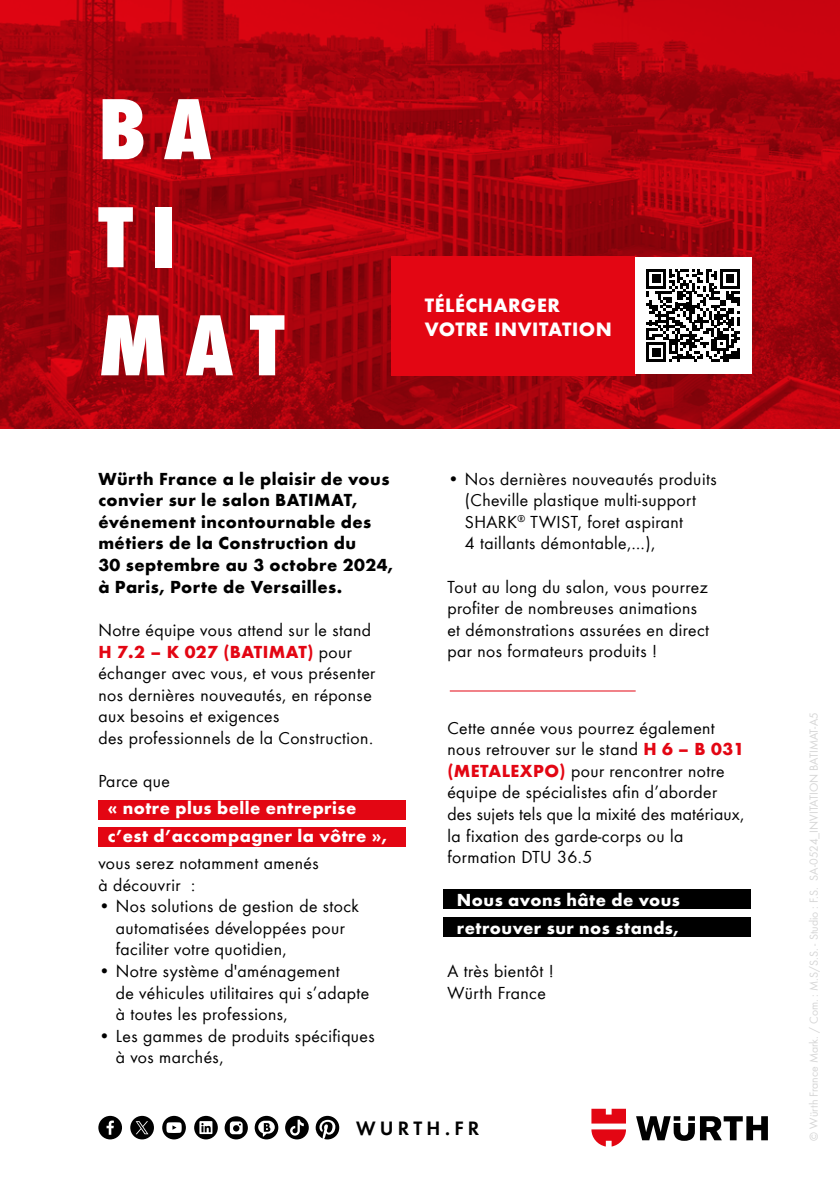
<style>
.page{position:relative;width:840px;height:1191px;background:#fff}
.page>*{position:absolute;margin:0;border:0;box-sizing:border-box;transform-origin:0 0}
.t1{font:800 condensed 90px/108px "Wuerth";letter-spacing:.195em;color:#fff}
.t2{font:700 20px/24px "Wuerth";letter-spacing:.025em;color:#fff}
.t3{font:600 20px "Wuerth";letter-spacing:.21em;color:#000}
.t4{font:18px/21.6px "Wuerth";letter-spacing:.025em;color:#000}
.t5{font:700 18px/21.6px "Wuerth";letter-spacing:.025em;color:#000}
.t6{font:700 18px/27.2px "Wuerth";letter-spacing:.025em;color:#fff}
.t7{font:12px "Wuerth";color:#d6d6d6}
.s1{font-weight:700;color:#e30613}
</style>
<div class="page">
<img style="left:0;top:0;width:839px;height:428px">
<svg style="left:636px;top:1116px;width:131px;height:24px"></svg>
<svg style="left:591px;top:1108px;width:34px;height:38px"></svg>
<hr style="left:449px;top:690px;width:186px;height:1px;background:#e30613">
<div style="left:391px;top:256px;width:244px;height:119px;background:#e30613"></div>
<div style="left:634px;top:257px;width:116px;height:116px;background:#fff"></div>
<svg style="left:646px;top:269px;width:93px;height:93px"></svg>
<svg style="left:130px;top:1115px;width:24px;height:24px"></svg>
<svg style="left:98px;top:1115px;width:24px;height:24px"></svg>
<svg style="left:254px;top:1115px;width:24px;height:24px"></svg>
<svg style="left:224px;top:1116px;width:24px;height:23px"></svg>
<svg style="left:285px;top:1115px;width:24px;height:24px"></svg>
<svg style="left:194px;top:1115px;width:24px;height:24px"></svg>
<svg style="left:315px;top:1115px;width:24px;height:24px"></svg>
<svg style="left:162px;top:1115px;width:24px;height:24px"></svg>
<div style="left:98px;top:799px;width:308px;height:20px;background:#e30613"></div>
<div style="left:443px;top:889px;width:307px;height:20px;background:#000"></div>
<div style="left:98px;top:827px;width:308px;height:20px;background:#e30613"></div>
<div style="left:443px;top:917px;width:307px;height:20px;background:#000"></div>
<h1 class="t1" style="left:98px;top:70px;width:187px">BA<br>TI<br>MAT</h1>
<p class="t2" style="left:424px;top:291px;width:188px">TÉLÉCHARGER<br>VOTRE INVITATION</p>
<p class="t5" style="left:98px;top:466px;width:296px">Würth France a le plaisir de vous convier sur le salon BATIMAT, événement incontournable des métiers de la Construction du<br>30 septembre au 3 octobre 2024, à Paris, Porte de Versailles.</p>
<p class="t4" style="left:98px;top:618px;width:278px">Notre équipe vous attend sur le stand <span class="s1">H 7.2 – K 027 (BATIMAT)</span> pour échanger avec vous, et vous présenter nos dernières nouveautés, en réponse aux besoins et exigences<br>des professionnels de la Construction.</p>
<p class="t4" style="left:98px;top:769px;width:73px">Parce que</p>
<p class="t6" style="left:108px;top:793px;width:281px">« notre plus belle entreprise c’est d’accompagner la vôtre »,</p>
<p class="t4" style="left:98px;top:851px;width:222px">vous serez notamment amenés à découvrir :</p>
<p class="t4" style="left:116px;top:894px;width:244px;text-indent:-17px">• Nos solutions de gestion de stock automatisées développées pour faciliter votre quotidien,</p>
<p class="t4" style="left:116px;top:959px;width:255px;text-indent:-17px">• Notre système d'aménagement<br>de véhicules utilitaires qui s’adapte à toutes les professions,</p>
<p class="t4" style="left:116px;top:1024px;width:260px;text-indent:-17px">• Les gammes de produits spécifiques à vos marchés,</p>
<p class="t4" style="left:464px;top:467px;width:253px;text-indent:-17px">• Nos dernières nouveautés produits (Cheville plastique multi-support<br>SHARK<sup>®</sup> TWIST, foret aspirant<br>4 taillants démontable,…),</p>
<p class="t4" style="left:447px;top:575px;width:263px">Tout au long du salon, vous pourrez profiter de nombreuses animations et démonstrations assurées en direct par nos formateurs produits !</p>
<p class="t4" style="left:447px;top:716px;width:298px">Cette année vous pourrez également nous retrouver sur le stand <span class="s1">H 6 – B 031 (METALEXPO)</span> pour rencontrer notre équipe de spécialistes afin d’aborder des sujets tels que la mixité des matériaux, la fixation des garde-corps ou la formation DTU 36.5</p>
<p class="t6" style="left:456px;top:885px;width:224px">Nous avons hâte de vous retrouver sur nos stands,</p>
<p class="t4" style="left:447px;top:959px;width:108px">A très bientôt !<br>Würth France</p>
<p class="t3" style="left:356px;top:1114px;width:125px">WURTH.FR</p>
<p class="t7" style="left:805px;top:1140px;width:430px;rotate:-90deg">© Würth France Mark. / Com. : M.S/S.S. - Studio : F.S. SA-0524_INVITATION BATIMAT-A5</p>
</div>
